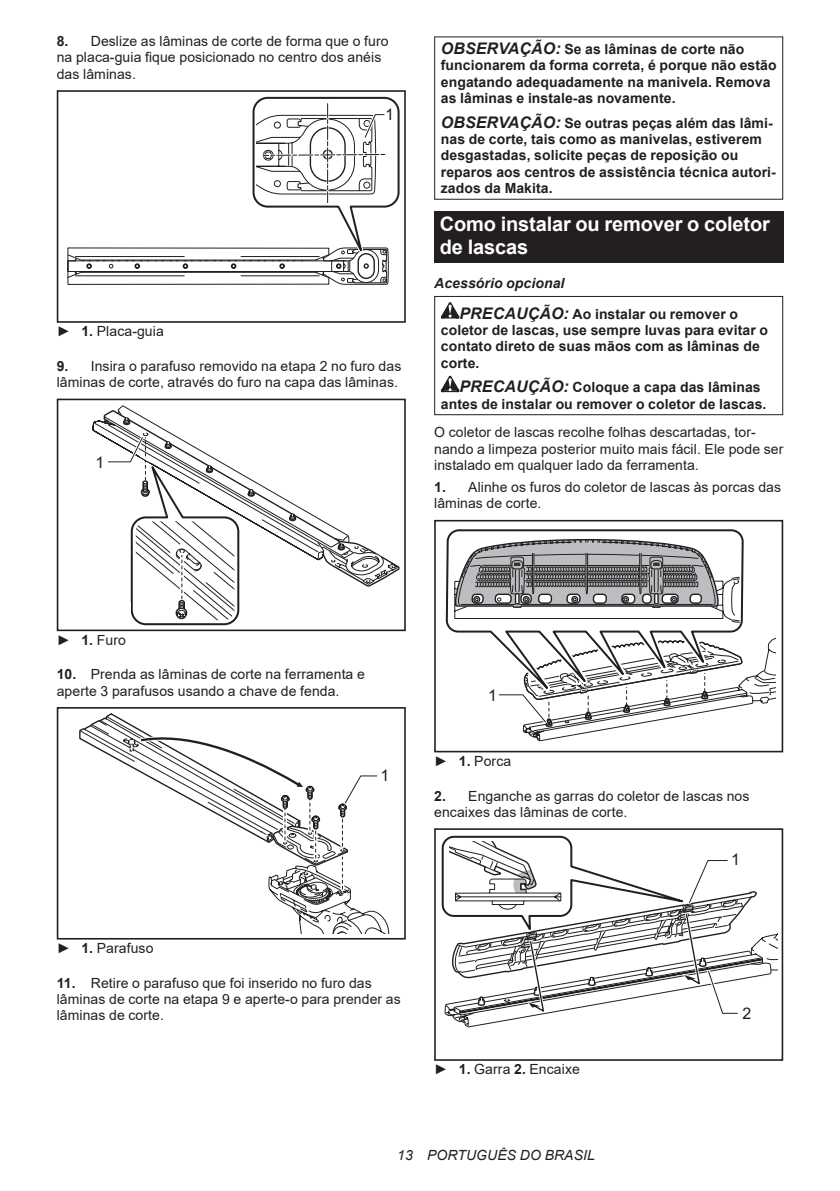
<style>
.page{position:relative;width:840px;height:1191px;background:#fff}
.page>*{position:absolute;margin:0;border:0;box-sizing:border-box;transform-origin:0 0}
.t1{font:700 20px/23.4px "Arial";letter-spacing:-.01em;color:#fff}
.t2{font:16px "Arial";color:#231f20}
.t3{font:14px/16.4px "Arial";letter-spacing:.005em;color:#231f20}
.t4{font:700 14px/16.4px "Arial";letter-spacing:.005em;color:#231f20}
.t5{font:italic 14px "Arial";letter-spacing:.005em;color:#231f20}
.s1{font-weight:700}
.s2{font-style:italic;font-size:16px}
.s3{font-style:italic}
</style>
<div class="page">
<div style="left:57px;top:90px;width:348px;height:233px;border:2px solid #231f20"></div>
<svg style="left:67px;top:96px;width:333px;height:189px"></svg>
<div style="left:57px;top:398px;width:348px;height:233px;border:2px solid #231f20"></div>
<svg style="left:92px;top:406px;width:308px;height:220px"></svg>
<div style="left:57px;top:707px;width:348px;height:232px;border:2px solid #231f20"></div>
<svg style="left:79px;top:713px;width:311px;height:221px"></svg>
<div style="left:434px;top:36px;width:348px;height:164px;border:1px solid #231f20"></div>
<div style="left:434px;top:211px;width:348px;height:52px;background:#231f20"></div>
<svg style="left:440px;top:302px;width:19px;height:16px"></svg>
<svg style="left:440px;top:376px;width:19px;height:16px"></svg>
<div style="left:434px;top:296px;width:348px;height:119px;border:1px solid #231f20"></div>
<svg style="left:445px;top:529px;width:299px;height:109px"></svg>
<svg style="left:453px;top:538px;width:286px;height:85px"></svg>
<hr style="left:588px;top:572px;width:50px;height:1px;background:#231f20">
<hr style="left:534px;top:572px;width:51px;height:1px;background:#231f20">
<hr style="left:588px;top:580px;width:50px;height:1px;background:#231f20">
<hr style="left:533px;top:580px;width:52px;height:1px;background:#231f20">
<div style="left:434px;top:520px;width:348px;height:232px;border:2px solid #231f20"></div>
<svg style="left:496px;top:632px;width:278px;height:110px"></svg>
<div style="left:434px;top:828px;width:348px;height:232px;border:2px solid #231f20"></div>
<svg style="left:441px;top:835px;width:330px;height:192px"></svg>
<p class="t3" style="left:57px;top:33px;width:333px"><span class="s1">8.</span> Deslize as lâminas de corte de forma que o furo na placa-guia fique posicionado no centro dos anéis das lâminas.</p>
<p class="t2" style="left:385px;top:103px;width:10px">1</p>
<p class="t3" style="left:57px;top:323px;width:108px">► <span class="s1">1.</span> Placa-guia</p>
<p class="t3" style="left:57px;top:357px;width:346px"><span class="s1">9.</span> Insira o parafuso removido na etapa 2 no furo das lâminas de corte, através do furo na capa das lâminas.</p>
<p class="t2" style="left:96px;top:451px;width:10px">1</p>
<p class="t4" style="left:440px;top:41px;width:337px"><span class="s2">OBSERVAÇÃO:</span> Se as lâminas de corte não funcionarem da forma correta, é porque não estão engatando adequadamente na manivela. Remova as lâminas e instale-as novamente.</p>
<p class="t4" style="left:440px;top:115px;width:336px"><span class="s2">OBSERVAÇÃO:</span> Se outras peças além das lâmi&shy;nas de corte, tais como as manivelas, estiverem desgastadas, solicite peças de reposição ou reparos aos centros de assistência técnica autori&shy;zados da Makita.</p>
<h1 class="t1" style="left:439px;top:213px;width:331px">Como instalar ou remover o coletor de lascas</h1>
<p class="t4" style="left:459px;top:268px;width:280px;line-height:30.6px;text-indent:-25px"><span class="s3">Acessório opcional<br></span><span class="s2">PRECAUÇÃO:</span> Ao instalar ou remover o</p>
<p class="t4" style="left:440px;top:322px;width:328px">coletor de lascas, use sempre luvas para evitar o contato direto de suas mãos com as lâminas de corte.</p>
<p class="t4" style="left:440px;top:379px;width:327px;text-indent:19px"><span class="s2">PRECAUÇÃO:</span> Coloque a capa das lâminas antes de instalar ou remover o coletor de lascas.</p>
<p class="t3" style="left:434px;top:424px;width:350px">O coletor de lascas recolhe folhas descartadas, tor&shy;nando a limpeza posterior muito mais fácil. Ele pode ser instalado em qualquer lado da ferramenta.</p>
<p class="t3" style="left:434px;top:479px;width:348px"><span class="s1">1.</span> Alinhe os furos do coletor de lascas às porcas das lâminas de corte.</p>
<p class="t3" style="left:57px;top:631px;width:71px">► <span class="s1">1.</span> Furo</p>
<p class="t3" style="left:57px;top:666px;width:309px"><span class="s1">10.</span> Prenda as lâminas de corte na ferramenta e aperte 3 parafusos usando a chave de fenda.</p>
<p class="t2" style="left:380px;top:764px;width:10px">1</p>
<p class="t3" style="left:57px;top:940px;width:98px">► <span class="s1">1.</span> Parafuso</p>
<p class="t3" style="left:57px;top:974px;width:345px"><span class="s1">11.</span> Retire o parafuso que foi inserido no furo das lâminas de corte na etapa 9 e aperte-o para prender as lâminas de corte.</p>
<p class="t2" style="left:488px;top:684px;width:10px">1</p>
<p class="t3" style="left:434px;top:752px;width:78px">► <span class="s1">1.</span> Porca</p>
<p class="t3" style="left:434px;top:787px;width:316px"><span class="s1">2.</span> Enganche as garras do coletor de lascas nos encaixes das lâminas de corte.</p>
<p class="t2" style="left:730px;top:848px;width:10px">1</p>
<p class="t3" style="left:434px;top:1061px;width:147px">► <span class="s1">1.</span> Garra <span class="s1">2.</span> Encaixe</p>
<p class="t2" style="left:742px;top:1002px;width:10px">2</p>
<p class="t5" style="left:397px;top:1146px;width:199px">13 PORTUGUÊS DO BRASIL</p>
</div>
